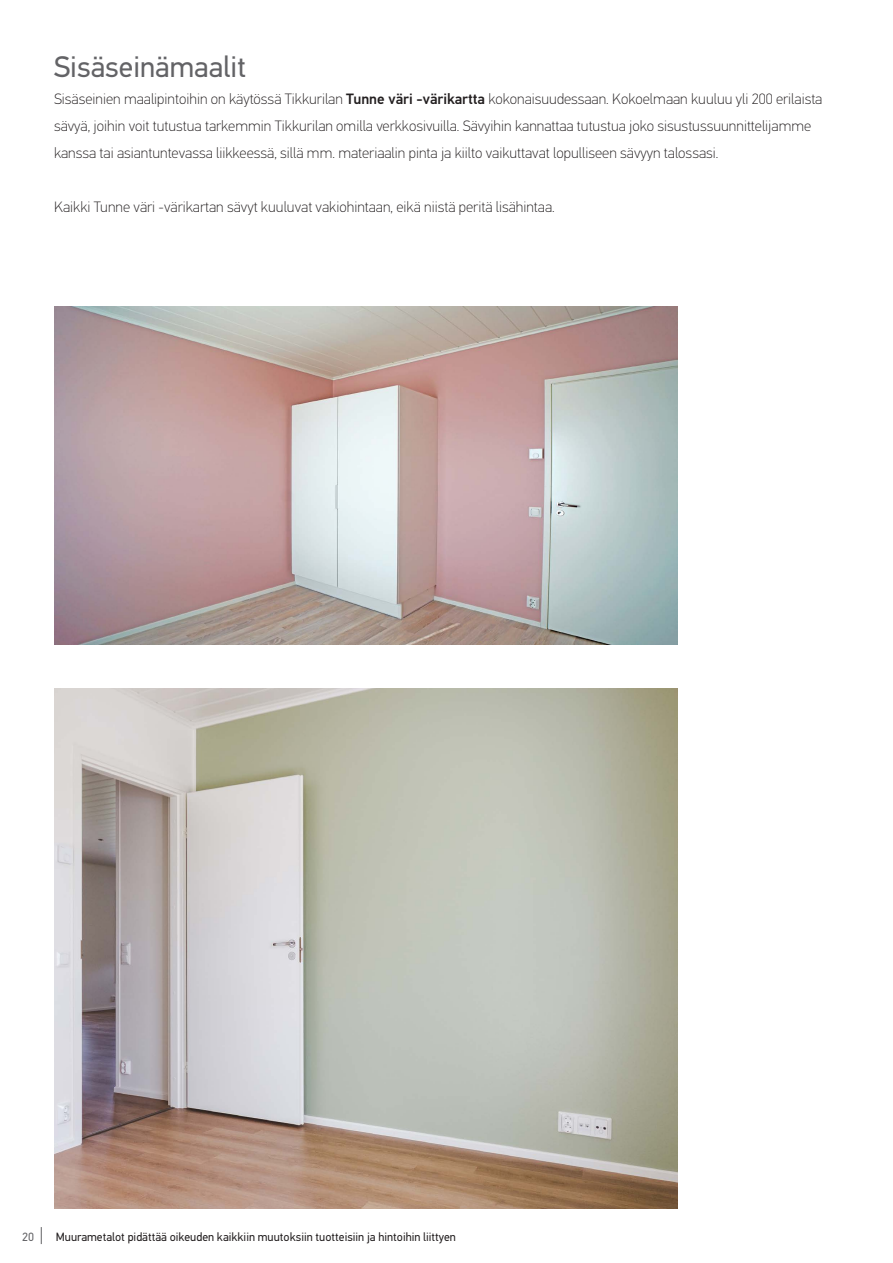
<style>
.page{position:relative;width:893px;height:1263px;background:#fff}
.page>*{position:absolute;margin:0;border:0;box-sizing:border-box;transform-origin:0 0}
.t1{font:29.7px "PFDIN Text Pro";color:#636366}
.Leipis_10{font:100 15px/27px "PF Din Text Pro";color:#231f20}
.t2{font:12px "PFDIN Text Pro";color:#231f20}
.t3{font:12px "PFDIN Text Pro";color:#636366}
.s1{font-weight:500}
</style>
<div class="page">
<svg style="left:41px;top:1227px;width:1px;height:17px"></svg>
<img style="left:54px;top:689px;width:623px;height:520px">
<img style="left:54px;top:306px;width:623px;height:338px">
<p class="t1" style="left:54px;top:49px;width:194px">Sisäseinämaalit</p>
<p class="Leipis_10" style="left:54px;top:85px;width:770px">Sisäseinien maalipintoihin on käytössä Tikkurilan <span class="s1">Tunne väri -värikartta</span> kokonaisuudessaan. Kokoelmaan kuuluu yli 200 erilaista sävyä, joihin voit tutustua tarkemmin Tikkurilan omilla verkkosivuilla. Sävyihin kannattaa tutustua joko sisustussuunnittelijamme kanssa tai asiantuntevassa liikkeessä, sillä mm. materiaalin pinta ja kiilto vaikuttavat lopulliseen sävyyn talossasi.</p>
<p class="Leipis_10" style="left:54px;top:193px;width:502px">Kaikki Tunne väri -värikartan sävyt kuuluvat vakiohintaan, eikä niistä peritä lisähintaa.</p>
<p class="t3" style="left:22px;top:1229px;width:13px">20</p>
<p class="t2" style="left:56px;top:1229px;width:401px">Muurametalot pidättää oikeuden kaikkiin muutoksiin tuotteisiin ja hintoihin liittyen</p>
</div>
